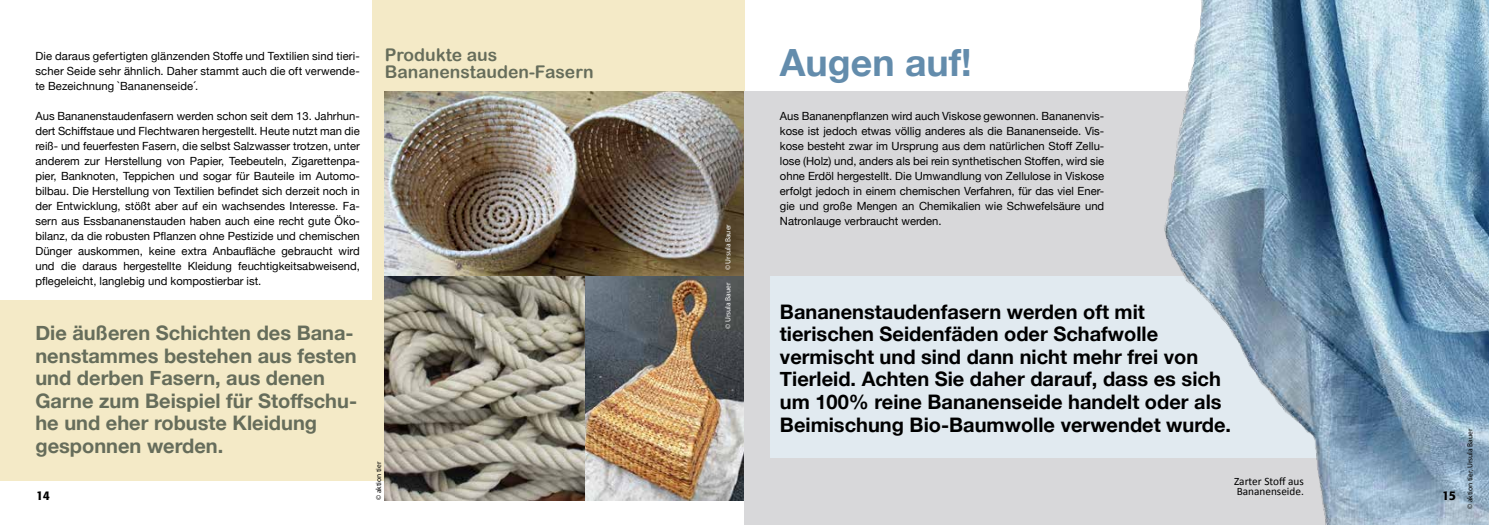
<style>
.page{position:relative;width:1489px;height:525px;background:#fff}
.page>*{position:absolute;margin:0;border:0;box-sizing:border-box;transform-origin:0 0}
.t1{font:700 37.5px "Helvetica Neue";color:#638cac}
.t2{font:700 20px/22.5px "Helvetica Neue";color:#000}
.t3{font:700 20px/22.5px "Helvetica Neue";color:#666d5b}
.t4{font:17.5px/17.5px "Arial Rounded MT Bold";color:#666d5b}
.t5{font:500 12.5px "Formata";color:#000}
.t6{font:11.25px/15px "Helvetica Neue";color:#000;text-align:justify}
.t7{font:11.25px/10px "Calibri";color:#000}
.t8{font:7.5px "Myriad Pro";color:#000}
.t9{font:7.5px "Myriad Pro";color:#fff}
</style>
<div class="page">
<div style="left:372px;top:0;width:372px;height:471px;background:#f4eac7"></div>
<div style="left:0;top:300px;width:411px;height:180px;background:#f4eac7"></div>
<img style="left:384px;top:275px;width:202px;height:225px">
<img style="left:586px;top:275px;width:158px;height:225px">
<img style="left:384px;top:91px;width:360px;height:184px">
<div style="left:744px;top:91px;width:744px;height:433px;background:#d8d8da"></div>
<div style="left:770px;top:275px;width:558px;height:182px;background:#e1eaf0"></div>
<img style="left:1158px;top:0;width:330px;height:524px">
<p class="t6" style="left:35px;top:49px;width:326px">Die daraus gefertigten glänzenden Stoffe und Textilien sind tieri&shy;scher Seide sehr ähnlich. Daher stammt auch die oft verwende&shy;te Bezeichnung `Bananenseide´.</p>
<p class="t6" style="left:35px;top:109px;width:326px">Aus Bananenstaudenfasern werden schon seit dem 13. Jahrhun&shy;dert Schiffstaue und Flechtwaren hergestellt. Heute nutzt man die reiß- und feuerfesten Fasern, die selbst Salzwasser trotzen, unter anderem zur Herstellung von Papier, Teebeuteln, Zigarettenpa&shy;pier, Banknoten, Teppichen und sogar für Bauteile im Automo&shy;bilbau. Die Herstellung von Textilien befindet sich derzeit noch in der Entwicklung, stößt aber auf ein wachsendes Interesse. Fa&shy;sern aus Essbananenstauden haben auch eine recht gute Öko&shy;bilanz, da die robusten Pflanzen ohne Pestizide und chemischen Dünger auskommen, keine extra Anbaufläche gebraucht wird und die daraus hergestellte Kleidung feuchtigkeitsabweisend, pflegeleicht, langlebig und kompostierbar ist.</p>
<h2 class="t3" style="left:35px;top:322px;width:323px">Die äußeren Schichten des Bana&shy;nenstammes bestehen aus festen und derben Fasern, aus denen<br>Garne zum Beispiel für Stoffschu&shy;he und eher robuste Kleidung gesponnen werden.</h2>
<h3 class="t4" style="left:385px;top:45px;width:210px">Produkte aus<br>Bananenstauden-Fasern</h3>
<p class="t9" style="left:723px;top:270px;width:48px;rotate:-90deg">© Ursula Bauer</p>
<p class="t9" style="left:723px;top:329px;width:48px;rotate:-90deg">© Ursula Bauer</p>
<h1 class="t1" style="left:780px;top:33px;width:193px">Augen auf!</h1>
<p class="t6" style="left:780px;top:109px;width:326px">Aus Bananenpflanzen wird auch Viskose gewonnen. Bananenvis&shy;kose ist jedoch etwas völlig anderes als die Bananenseide. Vis&shy;kose besteht zwar im Ursprung aus dem natürlichen Stoff Zellu&shy;lose (Holz) und, anders als bei rein synthetischen Stoffen, wird sie ohne Erdöl hergestellt. Die Umwandlung von Zellulose in Viskose erfolgt jedoch in einem chemischen Verfahren, für das viel Ener&shy;gie und große Mengen an Chemikalien wie Schwefelsäure und Natronlauge verbraucht werden.</p>
<p class="t2" style="left:780px;top:301px;width:452px">Bananenstaudenfasern werden oft mit tierischen Seidenfäden oder Schafwolle vermischt und sind dann nicht mehr frei von Tierleid. Achten Sie daher darauf, dass es sich um 100% reine Bananenseide handelt oder als Beimischung Bio-Baumwolle verwendet wurde.</p>
<p class="t8" style="left:374px;top:500px;width:40px;rotate:-90deg">© aktion tier</p>
<p class="t7" style="left:1233px;top:475px;width:71px">Zarter Stoff aus<br>Bananenseide.</p>
<p class="t5" style="left:36px;top:487px;width:16px">14</p>
<p class="t5" style="left:1443px;top:488px;width:16px">15</p>
<p class="t5" style="left:1441px;top:488px;width:16px">15</p>
<p class="t8" style="left:1465px;top:509px;width:82px;rotate:-90deg">© aktion tier, Ursula Bauer</p>
</div>
